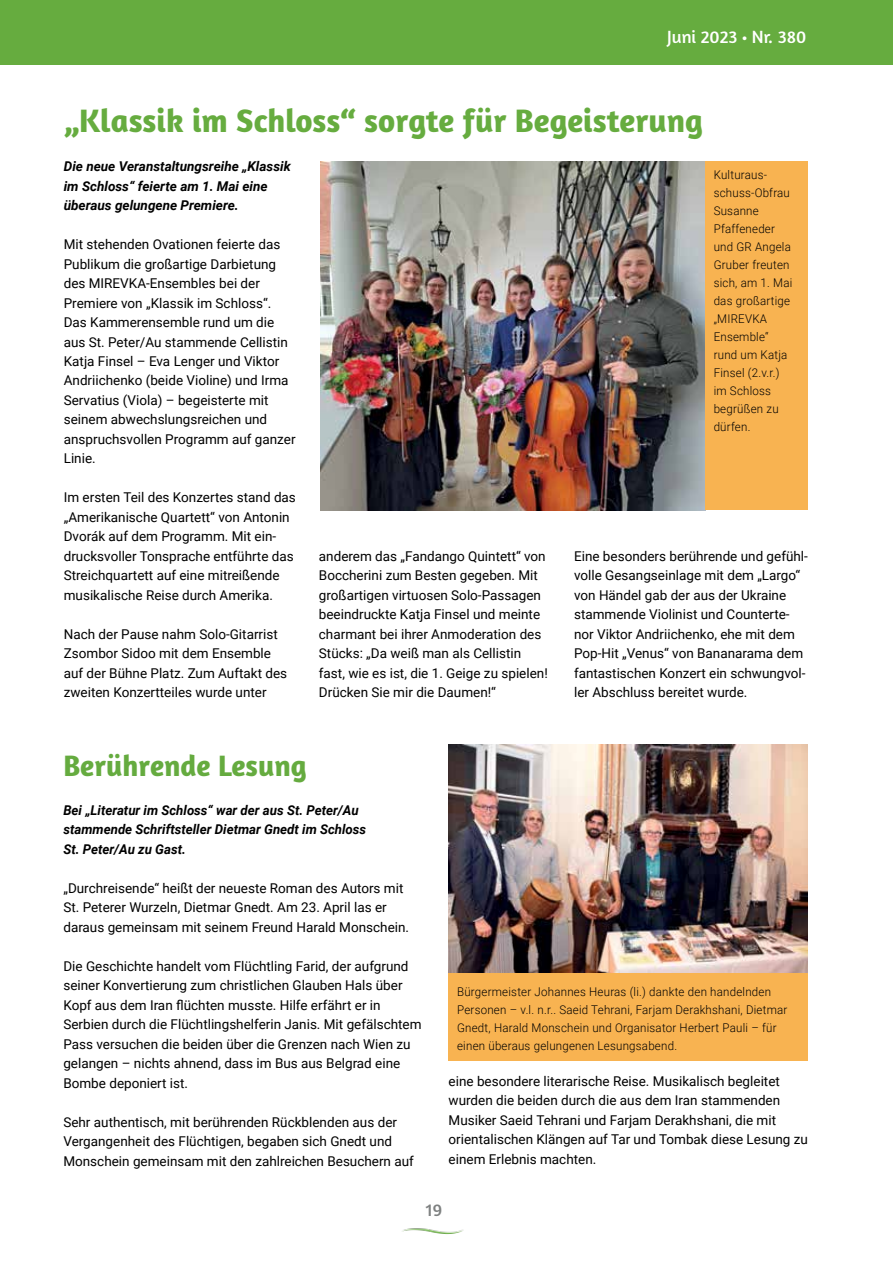
<style>
.page{position:relative;width:893px;height:1263px;background:#fff}
.page>*{position:absolute;margin:0;border:0;box-sizing:border-box;transform-origin:0 0}
.t1{font:700 33px "Amaranth";color:#66ac3f}
.t2{font:700 30px "Amaranth";color:#65ab3f}
.t3{font:18px "Amaranth";color:#fff}
.t4{font:18px "Amaranth";color:#7e8181}
.t5{font:13.5px/19.5px "Roboto";color:#000}
.t6{font:italic 700 13.5px/19.5px "Roboto";color:#000}
.t7{font:300 12px/18px "Roboto";letter-spacing:.02em;color:#000;scale:.96 1}
.s1{font-family:"Myriad Pro"}
</style>
<div class="page">
<div style="left:0;top:0;width:893px;height:64px;background:#66ac3f"></div>
<img style="left:402px;top:1228px;width:62px;height:7px">
<img style="left:320px;top:162px;width:385px;height:348px">
<div style="left:705px;top:162px;width:103px;height:348px;background:#f8b351"></div>
<img style="left:449px;top:744px;width:359px;height:230px">
<div style="left:449px;top:974px;width:359px;height:87px;background:#f8b351"></div>
<h3 class="t3" style="left:667px;top:26px;width:140px">Juni 2023 <span class="s1">•</span> Nr. 380</h3>
<h1 class="t1" style="left:64px;top:100px;width:641px">„Klassik im Schloss“ sorgte für Begeisterung</h1>
<p class="t6" style="left:64px;top:156px;width:228px">Die neue Veranstaltungsreihe „Klassik im Schloss“ feierte am 1. Mai eine überaus gelungene Premiere.</p>
<p class="t5" style="left:64px;top:234px;width:233px">Mit stehenden Ovationen feierte das Publikum die großartige Darbietung des MIREVKA-Ensembles bei der Premiere von „Klassik im Schloss“.<br>Das Kammerensemble rund um die aus St. Peter/Au stammende Cellistin Katja Finsel – Eva Lenger und Viktor Andriichenko (beide Violine) und Irma Servatius (Viola) – begeisterte mit seinem abwechslungsreichen und anspruchsvollen Programm auf ganzer Linie.</p>
<p class="t5" style="left:64px;top:487px;width:234px">Im ersten Teil des Konzertes stand das „Amerikanische Quartett“ von Antonin Dvorák auf dem Programm. Mit ein&shy;drucksvoller Tonsprache entführte das Streichquartett auf eine mitreißende musikalische Reise durch Amerika.</p>
<p class="t5" style="left:64px;top:624px;width:225px">Nach der Pause nahm Solo-Gitarrist Zsombor Sidoo mit dem Ensemble auf der Bühne Platz. Zum Auftakt des zweiten Konzertteiles wurde unter</p>
<p class="t7" style="left:714px;top:165px;width:84px">Kulturaus&shy;schuss-Obfrau<br>Susanne<br>Pfaffeneder und GR Angela<br>Gruber freuten sich, am 1. Mai das großartige „MIREVKA<br>Ensemble“ rund um Katja<br>Finsel (2.v.r.) im Schloss begrüßen zu dürfen.</p>
<p class="t5" style="left:319px;top:546px;width:230px">anderem das „Fandango Quintett“ von Boccherini zum Besten gegeben. Mit großartigen virtuosen Solo-Passagen beeindruckte Katja Finsel und meinte charmant bei ihrer Anmoderation des Stücks: „Da weiß man als Cellistin fast, wie es ist, die 1. Geige zu spielen!<br>Drücken Sie mir die Daumen!“</p>
<p class="t5" style="left:574px;top:546px;width:235px">Eine besonders berührende und gefühl&shy;volle Gesangseinlage mit dem „Largo“ von Händel gab der aus der Ukraine stammende Violinist und Counterte&shy;nor Viktor Andriichenko, ehe mit dem Pop-Hit „Venus“ von Bananarama dem fantastischen Konzert ein schwungvol&shy;ler Abschluss bereitet wurde.</p>
<h2 class="t2" style="left:63px;top:746px;width:245px">Berührende Lesung</h2>
<p class="t6" style="left:63px;top:799px;width:304px">Bei „Literatur im Schloss“ war der aus St. Peter/Au stammende Schriftsteller Dietmar Gnedt im Schloss<br>St. Peter/Au zu Gast.</p>
<p class="t5" style="left:63px;top:877px;width:347px">„Durchreisende“ heißt der neueste Roman des Autors mit<br>St. Peterer Wurzeln, Dietmar Gnedt. Am 23. April las er daraus gemeinsam mit seinem Freund Harald Monschein.</p>
<p class="t5" style="left:63px;top:955px;width:360px">Die Geschichte handelt vom Flüchtling Farid, der aufgrund seiner Konvertierung zum christlichen Glauben Hals über Kopf aus dem Iran flüchten musste. Hilfe erfährt er in Serbien durch die Flüchtlingshelferin Janis. Mit gefälschtem Pass versuchen die beiden über die Grenzen nach Wien zu gelangen – nichts ahnend, dass im Bus aus Belgrad eine Bombe deponiert ist.</p>
<p class="t5" style="left:63px;top:1111px;width:352px">Sehr authentisch, mit berührenden Rückblenden aus der<br>Vergangenheit des Flüchtigen, begaben sich Gnedt und<br>Monschein gemeinsam mit den zahlreichen Besuchern auf</p>
<p class="t7" style="left:457px;top:982px;width:346px">Bürgermeister Johannes Heuras (li.) dankte den handelnden Personen – v.l. n.r.. Saeid Tehrani, Farjam Derakhshani, Dietmar Gnedt, Harald Monschein und Organisator Herbert Pauli – für einen überaus gelungenen Lesungsabend.</p>
<p class="t5" style="left:449px;top:1071px;width:361px">eine besondere literarische Reise. Musikalisch begleitet wurden die beiden durch die aus dem Iran stammenden Musiker Saeid Tehrani und Farjam Derakhshani, die mit orientalischen Klängen auf Tar und Tombak diese Lesung zu einem Erlebnis machten.</p>
<h3 class="t4" style="left:426px;top:1199px;width:18px">19</h3>
</div>
